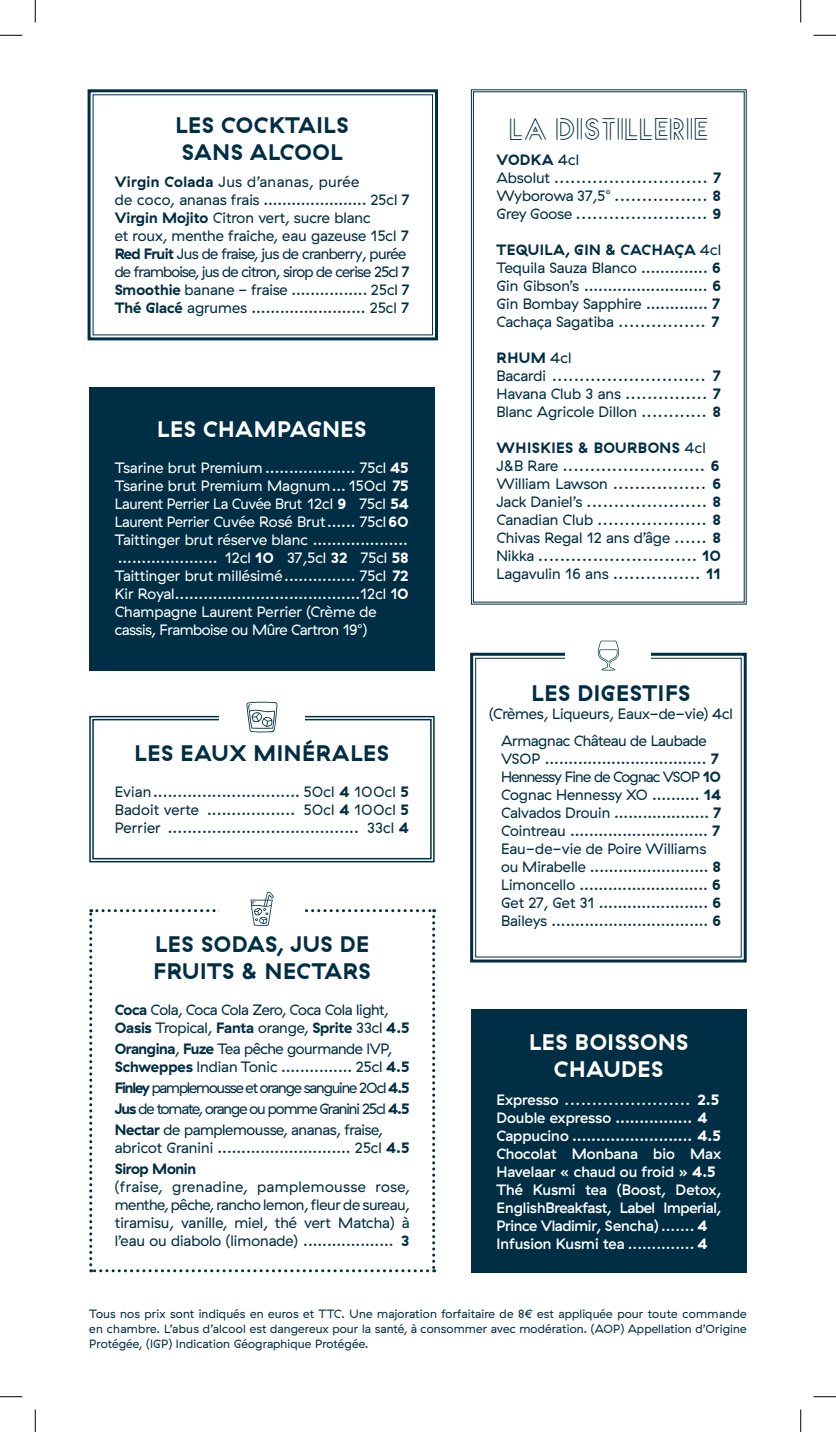
<style>
.page{position:relative;width:836px;height:1432px;background:#fff}
.page>*{position:absolute;margin:0;border:0;box-sizing:border-box;transform-origin:0 0}
.t1{font:30px "Lux Lineae";color:#002e44}
.t2{font:700 22.5px/27px "GT Haptik";letter-spacing:.03em;color:#002e44}
.t3{font:700 22.5px/27px "GT Haptik";letter-spacing:.03em;color:#fff;text-align:center}
.t4{font:15px/18px "GT Haptik";color:#002e44}
.t5{font:15px/18px "GT Haptik";color:#fff}
.t6{font:500 15px/18px "GT Haptik";color:#fff}
.t7{font:15px/18px "GT Haptik";letter-spacing:-.025em;color:#002e44}
.t8{font:15px/18px "GT Haptik";letter-spacing:-.03em;color:#002e44}
.t9{font:700 15px "GT Haptik";color:#002e44}
.t10{font:12px/15px "GT Haptik";letter-spacing:.01em;color:#002e44;text-align:justify}
.s1{font-weight:700}
.s2{font-weight:500}
.s3{font-weight:400}
</style>
<div class="page">
<div style="left:89px;top:387px;width:346px;height:283px;background:#002e44"></div>
<svg style="left:470px;top:89px;width:277px;height:516px"></svg>
<div style="left:473px;top:91px;width:272px;height:511px;border:1px solid #002e44"></div>
<svg style="left:89px;top:715px;width:346px;height:148px"></svg>
<div style="left:92px;top:718px;width:340px;height:141px;border:1px solid #002e44"></div>
<div style="left:219px;top:708px;width:85px;height:24px;background:#fff"></div>
<svg style="left:246px;top:701px;width:32px;height:31px"></svg>
<div style="left:471px;top:1009px;width:276px;height:263px;background:#002e44"></div>
<svg style="left:89px;top:891px;width:346px;height:381px"></svg>
<svg style="left:470px;top:652px;width:277px;height:311px"></svg>
<div style="left:566px;top:643px;width:85px;height:24px;background:#fff"></div>
<svg style="left:598px;top:640px;width:21px;height:30px"></svg>
<svg style="left:87px;top:89px;width:351px;height:252px"></svg>
<svg style="left:0;top:35px;width:22px;height:1px"></svg>
<svg style="left:813px;top:35px;width:23px;height:1px"></svg>
<svg style="left:0;top:1396px;width:22px;height:1px"></svg>
<svg style="left:813px;top:1396px;width:23px;height:1px"></svg>
<svg style="left:35px;top:0;width:1px;height:23px"></svg>
<svg style="left:35px;top:1409px;width:1px;height:22px"></svg>
<svg style="left:800px;top:0;width:1px;height:23px"></svg>
<svg style="left:800px;top:1409px;width:1px;height:22px"></svg>
<h2 class="t2" style="left:175px;top:112px;width:175px">LES COCKTAILS<br>SANS ALCOOL</h2>
<p class="t4" style="left:115px;top:173px;width:296px"><span class="s1">Virgin Colada</span> Jus d’ananas, purée<br>de coco, ananas frais ...................... 25cl <span class="s2">7<br></span><span class="s1">Virgin Mojito</span> Citron vert, sucre blanc<br>et roux, menthe fraiche, eau gazeuse 15cl <span class="s2">7<br></span><span class="s1">Red Fruit</span> Jus de fraise, jus de cranberry, purée de framboise, jus de citron, sirop de cerise 25cl <span class="s2">7<br></span><span class="s1">Smoothie</span> banane - fraise ................ 25cl <span class="s2">7<br></span><span class="s1">Thé Glacé</span> agrumes ........................ 25cl <span class="s2">7</span></p>
<h2 class="t3" style="left:157px;top:415px;width:211px">LES CHAMPAGNES</h2>
<p class="t5" style="left:115px;top:459px;width:296px">Tsarine brut Premium ................... 75cl <span class="s1">45<br></span>Tsarine brut Premium Magnum... 150cl <span class="s1">75<br></span>Laurent Perrier La Cuvée Brut 12cl <span class="s1">9</span> 75cl <span class="s1">54<br></span>Laurent Perrier Cuvée Rosé Brut...... 75cl <span class="s1">60<br></span>Taittinger brut réserve blanc ..................... 12cl <span class="s1">10</span> 37,5cl <span class="s1">32</span> 75cl <span class="s1">58<br></span>Taittinger brut millésimé............... 75cl <span class="s1">72<br></span>Kir Royal.......................................12cl <span class="s2">1</span><span class="s1">0<br></span>Champagne Laurent Perrier (Crème de cassis, Framboise ou Mûre Cartron 19°)</p>
<h2 class="t2" style="left:135px;top:739px;width:256px">LES EAUX MINÉRALES</h2>
<p class="t4" style="left:115px;top:782px;width:38px">Evian</p>
<p class="t4" style="left:303px;top:782px;width:107px">50cl <span class="s1">4</span> 100cl <span class="s1">5</span></p>
<p class="t4" style="left:115px;top:800px;width:86px">Badoit verte</p>
<p class="t4" style="left:303px;top:800px;width:107px">50cl <span class="s1">4</span> 100cl <span class="s1">5</span></p>
<p class="t4" style="left:115px;top:818px;width:48px">Perrier</p>
<p class="t4" style="left:367px;top:818px;width:43px">33cl <span class="s1">4</span></p>
<h2 class="t2" style="left:154px;top:930px;width:219px">LES SODAS, JUS DE<br>FRUITS &amp; NECTARS</h2>
<p class="t7" style="left:115px;top:1000px;width:296px"><span class="s1">Coca</span> Cola, Coca Cola Zero, Coca Cola light,<br><span class="s1">Oasis</span> Tropical, <span class="s1">Fanta</span> orange, <span class="s1">Sprite</span> 33cl <span class="s1">4.5</span></p>
<p class="t8" style="left:115px;top:1039px;width:296px"><span class="s1">Orangina</span>, <span class="s1">Fuze</span> Tea pêche gourmande IVP,<br><span class="s1">Schweppes</span> Indian Tonic ............... 25cl <span class="s1">4.5</span></p>
<p class="t4" style="left:115px;top:1077px;width:296px;line-height:21px;text-align:justify"><span class="s1">Finley</span> pamplemousse et orange sanguine 20cl <span class="s1">4.5<br>Jus</span> de tomate, orange ou pomme Granini 25cl <span class="s1">4.5<br>Nectar</span> de pamplemousse, ananas, fraise,</p>
<p class="t4" style="left:115px;top:1137px;width:296px;line-height:21px">abricot Granini ............................ 25cl <span class="s1">4.5<br>Sirop Monin</span></p>
<p class="t4" style="left:115px;top:1177px;width:296px;text-align:justify">(fraise, grenadine, pamplemousse rose, menthe, pêche, rancho lemon, fleur de sureau, tiramisu, vanille, miel, thé vert Matcha) à l’eau ou diabolo (limonade)</p>
<p class="t9" style="left:401px;top:1231px;width:10px">3</p>
<h1 class="t1" style="left:509px;top:118px;width:202px">LA DISTILLERIE</h1>
<p class="t4" style="left:496px;top:151px;width:226px"><span class="s1">VODKA</span> 4cl<br>Absolut ............................ <span class="s1">7<br></span>Wyborowa 37,5° ................. <span class="s1">8<br></span>Grey Goose ........................ <span class="s1">9</span></p>
<p class="t4" style="left:496px;top:241px;width:226px;text-align:justify"><span class="s1">TEQUILA, GIN &amp; CACHAÇA</span> 4cl Tequila Sauza Blanco .............. <span class="s1">6<br></span>Gin Gibson’s .......................... <span class="s1">6<br></span>Gin Bombay Sapphire ............. <span class="s1">7<br></span>Cachaça Sagatiba ................ <span class="s1">7</span></p>
<p class="t4" style="left:496px;top:349px;width:226px"><span class="s1">RHUM</span> 4cl<br>Bacardi ............................ <span class="s1">7<br></span>Havana Club 3 ans ............... <span class="s1">7<br></span>Blanc Agricole Dillon ............ <span class="s1">8</span></p>
<p class="t4" style="left:496px;top:439px;width:226px"><span class="s1">WHISKIES &amp; BOURBONS</span> 4cl J&amp;B Rare .......................... <span class="s1">6<br></span>William Lawson ................. <span class="s1">6<br></span>Jack Daniel’s ...................... <span class="s1">8<br></span>Canadian Club .................... <span class="s1">8<br></span>Chivas Regal 12 ans d’âge ...... <span class="s1">8<br></span>Nikka ............................. <span class="s1">10<br></span>Lagavulin 16 ans ................ <span class="s1">11</span></p>
<h2 class="t2" style="left:532px;top:680px;width:161px">LES DIGESTIFS</h2>
<p class="t7" style="left:501px;top:700px;width:233px;line-height:27px;text-indent:-12px">(Crèmes, Liqueurs, Eaux-de-vie) 4cl<br>Armagnac Château de Laubade</p>
<p class="t4" style="left:501px;top:750px;width:222px">VSOP .................................. <span class="s1">7<br></span>Hennessy Fine de Cognac VSOP <span class="s1">10<br></span>Cognac Hennessy XO .......... <span class="s1">14<br></span>Calvados Drouin .................... <span class="s1">7<br></span>Cointreau ............................. <span class="s1">7<br></span>Eau-de-vie de Poire Williams ou Mirabelle ......................... <span class="s1">8<br></span>Limoncello ........................... <span class="s1">6<br></span>Get 27, Get 31 ....................... <span class="s1">6<br></span>Baileys ................................. <span class="s1">6</span></p>
<h2 class="t3" style="left:529px;top:1029px;width:161px">LES BOISSONS<br>CHAUDES</h2>
<p class="t6" style="left:496px;top:1090px;width:226px">Expresso <span class="s3">.......................</span> <span class="s1">2.5<br></span>Double expresso ................ <span class="s1">4<br></span>Cappucino ......................... <span class="s1">4.5<br></span>Chocolat Monbana bio Max Havelaar « chaud ou froid » <span class="s1">4.5<br></span>Thé Kusmi tea (Boost, Detox, EnglishBreakfast, Label Imperial, Prince Vladimir, Sencha)<span class="s3">.......</span> <span class="s1">4<br></span>Infusion Kusmi tea <span class="s3">..............</span> <span class="s1">4</span></p>
<p class="t10" style="left:89px;top:1306px;width:659px">Tous nos prix sont indiqués en euros et TTC. Une majoration forfaitaire de 8€ est appliquée pour toute commande en chambre. L’abus d’alcool est dangereux pour la santé, à consommer avec modération. (AOP) Appellation d’Origine Protégée, (IGP) Indication Géographique Protégée.</p>
</div>
